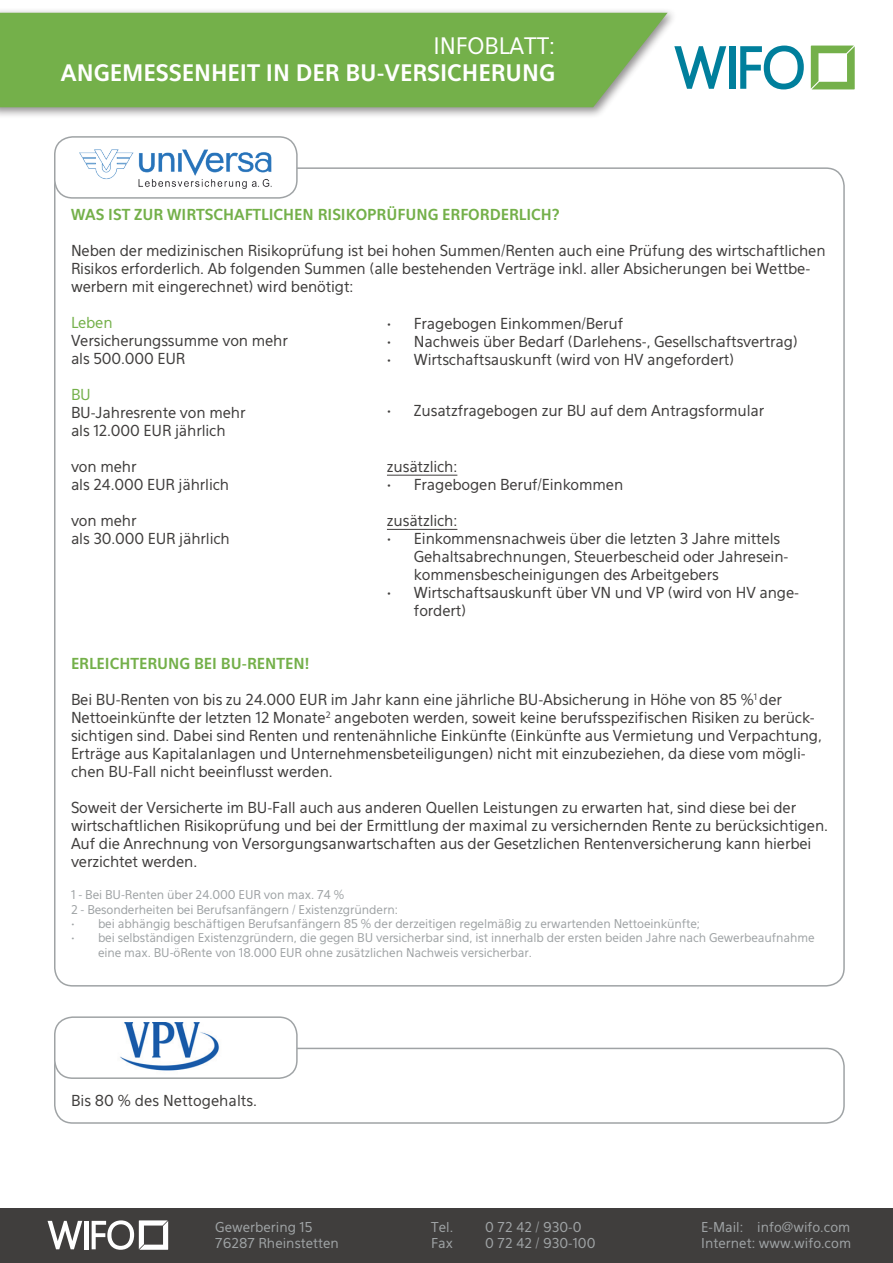
<style>
.page{position:relative;width:893px;height:1263px;background:#fff}
.page>*{position:absolute;margin:0;border:0;box-sizing:border-box;transform-origin:0 0}
.t1{font:700 22.5px "Eau Sans";color:#fff}
.t2{font:22.5px "Eau Sans";color:#fff}
.t3{font:15px/18px "Eau Sans";letter-spacing:-.01em;color:#403e3d}
.t4{font:700 15px "Eau Sans";color:#74b04a}
.t5{font:15px "Eau Sans";letter-spacing:-.01em;color:#74b04a}
.t6{font:13.5px "Eau Sans";color:#9fa3a5}
.t7{font:12px/14.4px "Eau Sans";letter-spacing:-.01em;color:#9fa3a5}
</style>
<div class="page">
<div style="left:0;top:1209px;width:893px;height:54px;background:#403e3d"></div>
<div style="left:0;top:8px;width:677px;height:111px;background:#231f20;opacity:.5"></div>
<div style="left:0;top:13px;width:668px;height:94px;background:#74b04a"></div>
<svg style="left:674px;top:46px;width:52px;height:43px"></svg>
<div style="left:730px;top:46px;width:6px;height:43px;background:#007f9c"></div>
<svg style="left:740px;top:46px;width:64px;height:43px"></svg>
<svg style="left:811px;top:46px;width:44px;height:43px"></svg>
<svg style="left:48px;top:1221px;width:34px;height:28px"></svg>
<hr style="left:85px;top:1221px;width:4px;height:28px;background:#fff">
<svg style="left:92px;top:1220px;width:76px;height:30px"></svg>
<div style="left:54px;top:136px;width:244px;height:63px;border:2px solid #9fa3a5;border-radius:18px"></div>
<img style="left:79px;top:149px;width:193px;height:40px">
<hr style="left:387px;top:475px;width:70px;height:1px;background:#403e3d">
<hr style="left:387px;top:529px;width:70px;height:1px;background:#403e3d">
<div style="left:54px;top:1048px;width:791px;height:76px;border:2px solid #9fa3a5;border-radius:18px"></div>
<div style="left:55px;top:1017px;width:242px;height:61px;background:#fff;border-radius:18px"></div>
<div style="left:54px;top:1016px;width:244px;height:63px;border:2px solid #9fa3a5;border-radius:18px"></div>
<img style="left:120px;top:1023px;width:100px;height:48px">
<h1 class="t2" style="left:433px;top:32px;width:123px">INFOBLATT:</h1>
<h1 class="t1" style="left:61px;top:59px;width:496px">ANGEMESSENHEIT IN DER BU-VERSICHERUNG</h1>
<p class="t4" style="left:71px;top:206px;width:490px">WAS IST ZUR WIRTSCHAFTLICHEN RISIKOPRÜFUNG ERFORDERLICH?</p>
<p class="t3" style="left:71px;top:242px;width:756px">Neben der medizinischen Risikoprüfung ist bei hohen Summen/Renten auch eine Prüfung des wirtschaftlichen<br>Risikos erforderlich. Ab folgenden Summen (alle bestehenden Verträge inkl. aller Absicherungen bei Wettbe&shy;werbern mit eingerechnet) wird benötigt:</p>
<p class="t5" style="left:71px;top:314px;width:43px">Leben</p>
<p class="t3" style="left:71px;top:332px;width:218px">Versicherungssumme von mehr als 500.000 EUR</p>
<p class="t5" style="left:71px;top:386px;width:21px">BU</p>
<p class="t3" style="left:71px;top:404px;width:176px">BU-Jahresrente von mehr als 12.000 EUR jährlich</p>
<p class="t3" style="left:71px;top:458px;width:160px">von mehr<br>als 24.000 EUR jährlich</p>
<p class="t3" style="left:71px;top:512px;width:160px">von mehr<br>als 30.000 EUR jährlich</p>
<p class="t3" style="left:387px;top:314px;width:238px">• Fragebogen Einkommen/Beruf</p>
<p class="t3" style="left:387px;top:332px;width:412px">• Nachweis über Bedarf (Darlehens-, Gesellschaftsvertrag)</p>
<p class="t3" style="left:387px;top:350px;width:349px">• Wirtschaftsauskunft (wird von HV angefordert)</p>
<p class="t3" style="left:387px;top:401px;width:379px">• Zusatzfragebogen zur BU auf dem Antragsformular</p>
<p class="t3" style="left:387px;top:458px;width:72px">zusätzlich:</p>
<p class="t3" style="left:387px;top:476px;width:238px">• Fragebogen Beruf/Einkommen</p>
<p class="t3" style="left:387px;top:512px;width:72px">zusätzlich:</p>
<p class="t3" style="left:414px;top:530px;width:376px;text-indent:-27px">• Einkommensnachweis über die letzten 3 Jahre mittels<br>Gehaltsabrechnungen, Steuerbescheid oder Jahresein&shy;kommensbescheinigungen des Arbeitgebers</p>
<p class="t3" style="left:414px;top:584px;width:387px;text-indent:-27px">• Wirtschaftsauskunft über VN und VP (wird von HV ange&shy;fordert)</p>
<p class="t4" style="left:71px;top:654px;width:240px">ERLEICHTERUNG BEI BU-RENTEN!</p>
<p class="t3" style="left:71px;top:690px;width:752px">Bei BU-Renten von bis zu 24.000 EUR im Jahr kann eine jährliche BU-Absicherung in Höhe von 85 %<sup>1</sup> der Nettoeinkünfte der letzten 12 Monate<sup>2</sup> angeboten werden, soweit keine berufsspezifischen Risiken zu berück&shy;sichtigen sind. Dabei sind Renten und rentenähnliche Einkünfte (Einkünfte aus Vermietung und Verpachtung, Erträge aus Kapitalanlagen und Unternehmensbeteiligungen) nicht mit einzubeziehen, da diese vom mögli&shy;chen BU-Fall nicht beeinflusst werden.</p>
<p class="t3" style="left:71px;top:798px;width:758px">Soweit der Versicherte im BU-Fall auch aus anderen Quellen Leistungen zu erwarten hat, sind diese bei der wirtschaftlichen Risikoprüfung und bei der Ermittlung der maximal zu versichernden Rente zu berücksichtigen.<br>Auf die Anrechnung von Versorgungsanwartschaften aus der Gesetzlichen Rentenversicherung kann hierbei verzichtet werden.</p>
<p class="t7" style="left:71px;top:887px;width:328px">1 - Bei BU-Renten über 24.000 EUR von max. 74 %<br>2 - Besonderheiten bei Berufsanfängern / Existenzgründern:</p>
<p class="t7" style="left:71px;top:916px;width:630px">• bei abhängig beschäftigen Berufsanfängern 85 % der derzeitigen regelmäßig zu erwartenden Nettoeinkünfte;</p>
<p class="t7" style="left:98px;top:931px;width:718px;text-indent:-27px">• bei selbständigen Existenzgründern, die gegen BU versicherbar sind, ist innerhalb der ersten beiden Jahre nach Gewerbeaufnahme eine max. BU-öRente von 18.000 EUR ohne zusätzlichen Nachweis versicherbar.</p>
<p class="t3" style="left:71px;top:1092px;width:188px">Bis 80 % des Nettogehalts.</p>
<p class="t6" style="left:215px;top:1219px;width:99px">Gewerbering 15</p>
<p class="t6" style="left:431px;top:1219px;width:23px">Tel.</p>
<p class="t6" style="left:485px;top:1219px;width:98px">0 72 42 / 930-0</p>
<p class="t6" style="left:701px;top:1219px;width:151px">E-Mail: info@wifo.com</p>
<p class="t6" style="left:215px;top:1235px;width:125px">76287 Rheinstetten</p>
<p class="t6" style="left:431px;top:1235px;width:23px">Fax</p>
<p class="t6" style="left:485px;top:1235px;width:112px">0 72 42 / 930-100</p>
<p class="t6" style="left:701px;top:1235px;width:151px">Internet: www.wifo.com</p>
</div>
